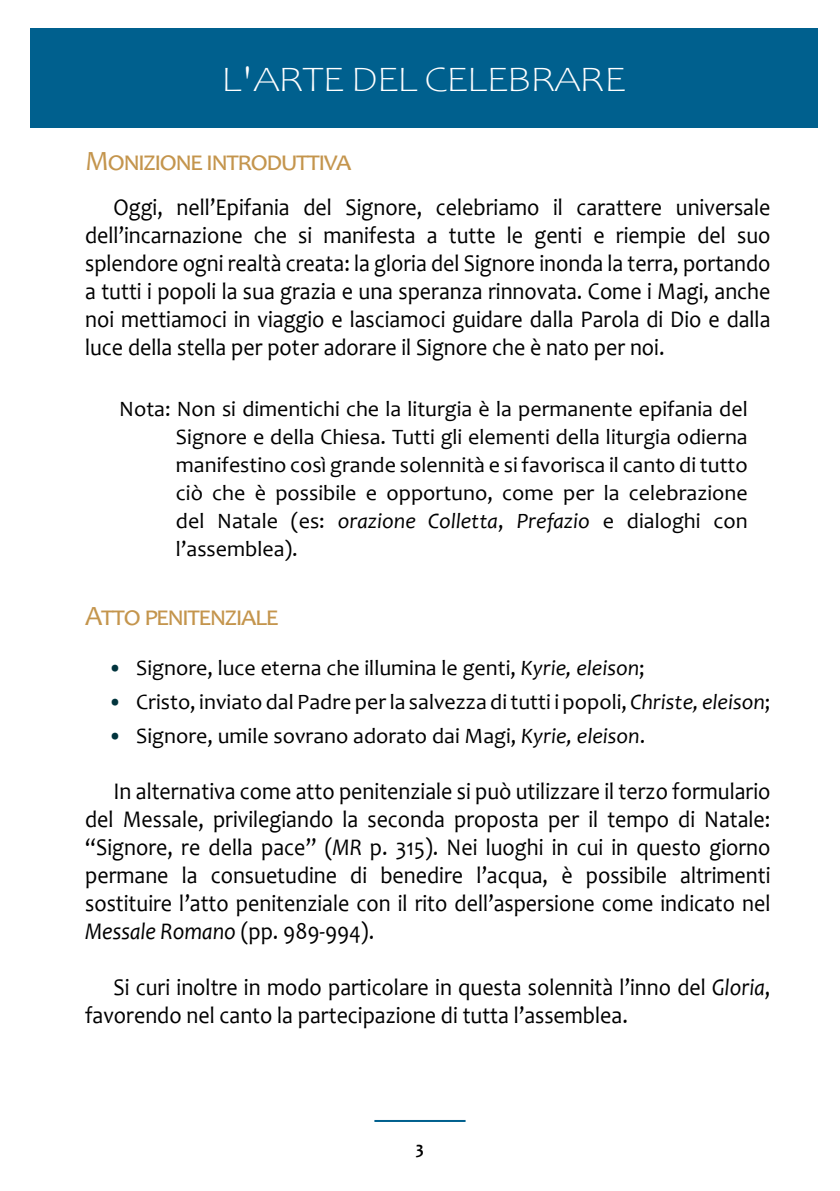
<style>
.page{position:relative;width:840px;height:1191px;background:#fff}
.page>*{position:absolute;margin:0;border:0;box-sizing:border-box;transform-origin:0 0}
.t1{font:300 36px "Candara";letter-spacing:-.04em;color:#fff;scale:1.2 1}
.t2{font:28px "Candara";letter-spacing:-.04em;color:#c4954d}
.t3{font:28px "Candara";letter-spacing:.015em;color:#c4954d}
.t4{font:24px/28px "Candara";color:#000;text-align:justify;scale:.92 1}
.t5{font:22px/28px "Candara";color:#000;text-align:justify}
.t6{font:700 18px "Candara";color:#000;scale:.95 1}
.s1{font-style:italic}
.s2{color:#01343d}
</style>
<div class="page">
<hr style="left:374px;top:1120px;width:91px;height:2px;background:#00608e">
<div style="left:30px;top:28px;width:786px;height:100px;background:#00608e"></div>
<h1 class="t1" style="left:221px;top:60px;width:339px">L'ARTE DEL CELEBRARE</h1>
<p class="t2" style="left:85px;top:143px;width:266px">Monizione introduttiva</p>
<p class="t4" style="left:85px;top:193px;width:746px;text-indent:28px">Oggi, nell’Epifania del Signore, celebriamo il carattere universale dell’incarnazione che si manifesta a tutte le genti e riempie del suo splendore ogni realtà creata: la gloria del Signore inonda la terra, portando a tutti i popoli la sua grazia e una speranza rinnovata. Come i Magi, anche noi mettiamoci in viaggio e lasciamoci guidare dalla Parola di Dio e dalla luce della stella per poter adorare il Signore che è nato per noi.</p>
<p class="t5" style="left:176px;top:395px;width:573px;text-indent:-57px">Nota: Non si dimentichi che la liturgia è la permanente epifania del Signore e della Chiesa. Tutti gli elementi della liturgia odierna manifestino così grande solennità e si favorisca il canto di tutto ciò che è possibile e opportuno, come per la celebrazione del Natale (es: <span class="s1">orazione Colletta</span>, <span class="s1">Prefazio</span> e dialoghi con l’assemblea).</p>
<p class="t3" style="left:85px;top:598px;width:195px">Atto penitenziale</p>
<p class="t5" style="left:108px;top:654px;width:538px"><span class="s2">•</span> Signore, luce eterna che illumina le genti, <span class="s1">Kyrie, eleison</span>;</p>
<p class="t5" style="left:108px;top:687px;width:663px"><span class="s2">•</span> Cristo, inviato dal Padre per la salvezza di tutti i popoli, <span class="s1">Christe, eleison</span>;</p>
<p class="t5" style="left:108px;top:721px;width:538px"><span class="s2">•</span> Signore, umile sovrano adorato dai Magi, <span class="s1">Kyrie, eleison</span>.</p>
<p class="t4" style="left:85px;top:776px;width:746px;text-indent:28px">In alternativa come atto penitenziale si può utilizzare il terzo formulario del Messale, privilegiando la seconda proposta per il tempo di Natale: “Signore, re della pace” (<span class="s1">MR</span> p. 315). Nei luoghi in cui in questo giorno permane la consuetudine di benedire l’acqua, è possibile altrimenti sostituire l’atto penitenziale con il rito dell’aspersione come indicato nel <span class="s1">Messale Romano</span> (pp. 989-994).</p>
<p class="t4" style="left:85px;top:972px;width:746px;text-indent:28px">Si curi inoltre in modo particolare in questa solennità l’inno del <span class="s1">Gloria</span>, favorendo nel canto la partecipazione di tutta l’assemblea.</p>
<p class="t6" style="left:416px;top:1137px;width:10px">3</p>
</div>
